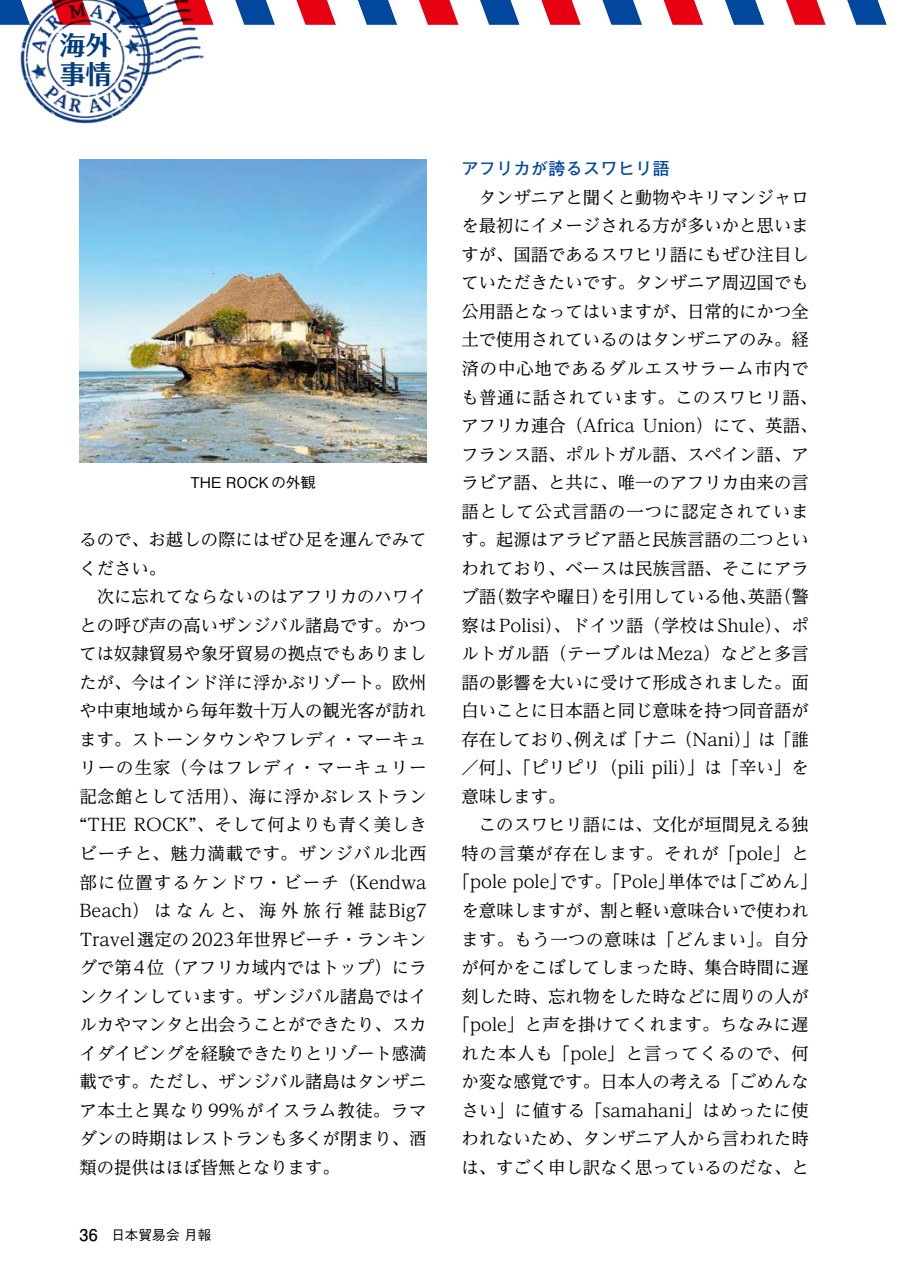
<style>
.page{position:relative;width:903px;height:1275px;background:#fff}
.page>*{position:absolute;margin:0;border:0;box-sizing:border-box;transform-origin:0 0}
.t1{font:700 25.9px/28.3px "Folk Pro";color:#003c7e}
.t2{font:17.32px/28.5px "UD Reimin Pr 6 N";color:#000}
.t3{font:17.32px "UD Reimin Pr 6 N";letter-spacing:.07em;color:#000}
.t4{font:17.32px "UD Reimin Pr 6 N";letter-spacing:.02em;color:#000}
.t5{font:17.32px "UD Reimin Pr 6 N";letter-spacing:.025em;color:#000}
.t6{font:17.32px "UD Reimin Pr 6 N";letter-spacing:.03em;color:#000}
.t7{font:700 17.32px "Futo Go B101 Pr 6 N";color:#00479d}
.t8{font:500 14.88px "Gothic BBB Pr 6 N";color:#000}
.t9{font:500 13.65px "Gothic BBB Pr 6 N";color:#000}
.s1{font-family:"Futo Go B101 Pr 6 N";font-weight:700;font-size:16.1px}
</style>
<div class="page">
<svg style="left:0;top:0;width:20px;height:25px"></svg>
<svg style="left:204px;top:0;width:683px;height:25px"></svg>
<img style="left:20px;top:0;width:184px;height:124px">
<img style="left:79px;top:160px;width:348px;height:303px">
<h1 class="t1" style="left:60px;top:28px;width:53px">海外事情</h1>
<p class="t8" style="left:190px;top:471px;width:127px">THE ROCKの外観</p>
<p class="t2" style="left:79px;top:525px;width:349px">るので、お越しの際にはぜひ足を運んでみてください。</p>
<p class="t2" style="left:79px;top:582px;width:349px;text-align:justify;text-indent:17px">次に忘れてならないのはアフリカのハワイとの呼び声の高いザンジバル諸島です。かつては奴隷貿易や象牙貿易の拠点でもありましたが、今はインド洋に浮かぶリゾート。欧州や中東地域から毎年数十万人の観光客が訪れます。ストーンタウンやフレディ・マーキュリーの生家（今はフレディ・マーキュリー記念館として活用）、海に浮かぶレストラン“THE ROCK”、そして何よりも青く美しきビーチと、魅力満載です。ザンジバル北西部に位置するケンドワ・ビーチ（Kendwa Beach）はなんと、海外旅行雑誌Big7<br>Travel選定の2023年世界ビーチ・ランキングで第4位（アフリカ域内ではトップ）にランクインしています。ザンジバル諸島ではイルカやマンタと出会うことができたり、スカイダイビングを経験できたりとリゾート感満載です。ただし、ザンジバル諸島はタンザニア本土と異なり99%がイスラム教徒。ラマダンの時期はレストランも多くが閉まり、酒類の提供はほぼ皆無となります。</p>
<p class="t9" style="left:79px;top:1224px;width:133px"><span class="s1">36</span>　日本貿易会 月報</p>
<p class="t7" style="left:461px;top:155px;width:210px">アフリカが誇るスワヒリ語</p>
<p class="t2" style="left:461px;top:182px;width:357px;text-indent:17px">タンザニアと聞くと動物やキリマンジャロを最初にイメージされる方が多いかと思いますが、国語であるスワヒリ語にもぜひ注目していただきたいです。タンザニア周辺国でも公用語となってはいますが、日常的にかつ全土で使用されているのはタンザニアのみ。経済の中心地であるダルエスサラーム市内でも普通に話されています。このスワヒリ語、アフリカ連合（Africa Union）にて、英語、フランス語、ポルトガル語、スペイン語、アラビア語、と共に、唯一のアフリカ由来の言語として公式言語の一つに認定されています。起源はアラビア語と民族言語の二つといわれており、ベースは民族言語、そこにアラブ語（数字や曜日）を引用している他、英語（警察はPolisi）、ドイツ語（学校はShule）、ポルトガル語（テーブルはMeza）などと多言語の影響を大いに受けて形成されました。面白いことに日本語と同じ意味を持つ同音語が存在しており、例えば「ナニ（Nani）」は「誰／何」、「ピリピリ（pili pili）」は「辛い」を意味します。</p>
<p class="t2" style="left:479px;top:810px;width:331px">このスワヒリ語には、文化が垣間見える独</p>
<p class="t3" style="left:461px;top:839px;width:349px">特の言葉が存在します。それが「pole」と</p>
<p class="t2" style="left:453px;top:867px;width:366px">「pole pole」です。「Pole」単体では「ごめん」</p>
<p class="t2" style="left:461px;top:896px;width:349px">を意味しますが、割と軽い意味合いで使われ</p>
<p class="t6" style="left:461px;top:925px;width:349px">ます。もう一つの意味は「どんまい」。自分</p>
<p class="t2" style="left:461px;top:953px;width:349px">が何かをこぼしてしまった時、集合時間に遅</p>
<p class="t2" style="left:461px;top:981px;width:349px">刻した時、忘れ物をした時などに周りの人が</p>
<p class="t5" style="left:453px;top:1010px;width:357px">「pole」と声を掛けてくれます。ちなみに遅</p>
<p class="t3" style="left:461px;top:1039px;width:349px">れた本人も「pole」と言ってくるので、何</p>
<p class="t2" style="left:461px;top:1067px;width:349px">か変な感覚です。日本人の考える「ごめんな</p>
<p class="t4" style="left:461px;top:1096px;width:349px">さい」に値する「samahani」はめったに使</p>
<p class="t2" style="left:461px;top:1124px;width:349px">われないため、タンザニア人から言われた時</p>
<p class="t2" style="left:461px;top:1152px;width:349px">は、すごく申し訳なく思っているのだな、と</p>
</div>
